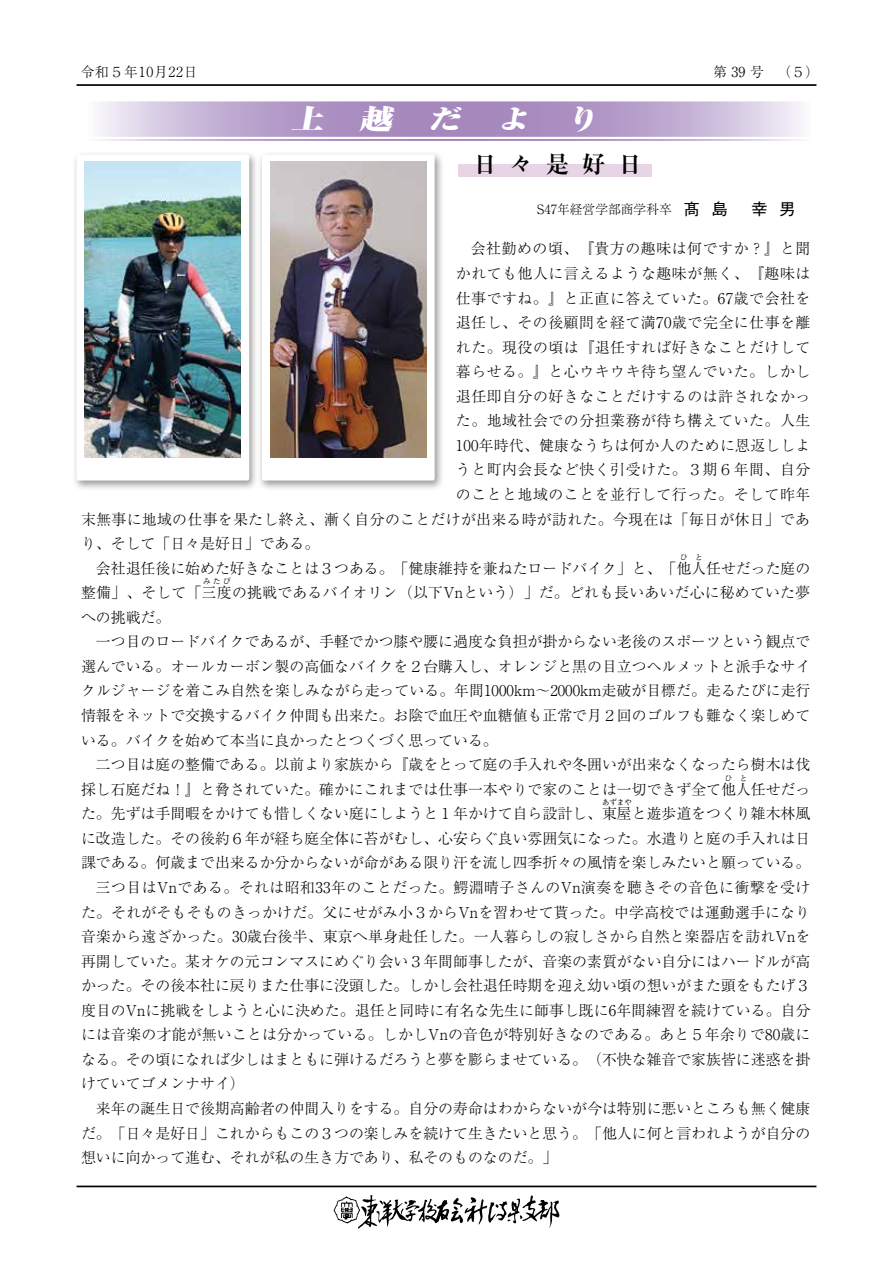
<style>
.page{position:relative;width:893px;height:1263px;background:#fff}
.page>*{position:absolute;margin:0;border:0;box-sizing:border-box;transform-origin:0 0}
.t1{font:italic 900 26.85px "Ryumin Pro";color:#fff;scale:1.22 1}
.t2{font:700 23.4px "Ryumin Pro";letter-spacing:.55em;color:#000}
.t3{font:15.9px "Gothic MB101 Pro";color:#000}
.t4{font:300 14.85px "Ryumin Pro";color:#000}
.t5{font:300 14.85px "Ryumin Pro";letter-spacing:.035em;color:#000}
.t6{font:300 14.85px "Ryumin Pro";letter-spacing:.03em;color:#000}
.t7{font:300 14.85px "Ryumin Pro";letter-spacing:.02em;color:#000}
.t8{font:300 14.85px "Ryumin Pro";letter-spacing:.04em;color:#000}
.t9{font:300 13.8px "Ryumin Pro";letter-spacing:.05em;color:#000}
.t10{font:300 12.75px "Ryumin Pro";color:#000}
.t11{font:300 7.5px "Ryumin Pro";color:#000}
.s1{font-family:"Gothic MB101 Pro";font-weight:400;font-size:15.9px}
</style>
<div class="page">
<svg style="left:100px;top:103px;width:700px;height:34px;background:#bda7cf"></svg>
<div style="left:81px;top:100px;width:731px;height:42px;border:2px solid #fff"></div>
<hr style="left:82px;top:137px;width:729px;height:2px;background:#fff">
<div style="left:458px;top:165px;width:193px;height:12px;background:#e7d4e5"></div>
<div style="left:72px;top:151px;width:187px;height:340px;background:#000;opacity:.4"></div>
<div style="left:77px;top:155px;width:172px;height:325px;background:#fff;border-radius:2px"></div>
<img style="left:85px;top:162px;width:156px;height:295px">
<div style="left:257px;top:151px;width:187px;height:340px;background:#000;opacity:.4"></div>
<div style="left:262px;top:155px;width:173px;height:325px;background:#fff;border-radius:2px"></div>
<img style="left:270px;top:162px;width:156px;height:295px">
<hr style="left:77px;top:84px;width:739px;height:2px;background:#000">
<hr style="left:77px;top:1185px;width:739px;height:2px;background:#000">
<svg style="left:334px;top:1195px;width:225px;height:33px"></svg>
<p class="t9" style="left:81px;top:61px;width:118px">令和５年10月22日</p>
<p class="t9" style="left:713px;top:61px;width:101px">第 39 号　（５)</p>
<h1 class="t1" style="left:291px;top:98px;width:259px">上　越　だ　よ　り</h1>
<h2 class="t2" style="left:473px;top:146px;width:170px">日々是好日</h2>
<p class="t10" style="left:537px;top:199px;width:192px">S47年経営学部商学科卒 <span class="s1">髙 島</span></p>
<p class="t3" style="left:752px;top:196px;width:45px">幸 男</p>
<p class="t8" style="left:471px;top:237px;width:341px">会社勤めの頃、『貴方の趣味は何ですか？』と聞</p>
<p class="t5" style="left:456px;top:262px;width:356px">かれても他人に言えるような趣味が無く、『趣味は</p>
<p class="t5" style="left:456px;top:286px;width:356px">仕事ですね。』と正直に答えていた。67歳で会社を</p>
<p class="t5" style="left:456px;top:311px;width:356px">退任し、その後顧問を経て満70歳で完全に仕事を離</p>
<p class="t5" style="left:456px;top:335px;width:356px">れた。現役の頃は『退任すれば好きなことだけして</p>
<p class="t5" style="left:456px;top:360px;width:356px">暮らせる。』と心ウキウキ待ち望んでいた。しかし</p>
<p class="t5" style="left:456px;top:385px;width:356px">退任即自分の好きなことだけするのは許されなかっ</p>
<p class="t5" style="left:456px;top:409px;width:356px">た。地域社会での分担業務が待ち構えていた。人生</p>
<p class="t4" style="left:456px;top:434px;width:356px">100年時代、健康なうちは何か人のために恩返ししよ</p>
<p class="t5" style="left:456px;top:458px;width:356px">うと町内会長など快く引受けた。３期６年間、自分</p>
<p class="t5" style="left:456px;top:483px;width:356px">のことと地域のことを並行して行った。そして昨年</p>
<p class="t7" style="left:81px;top:507px;width:731px">末無事に地域の仕事を果たし終え、漸く自分のことだけが出来る時が訪れた。今現在は「毎日が休日」であ</p>
<p class="t4" style="left:81px;top:532px;width:240px">り、そして「日々是好日」である。</p>
<p class="t4" style="left:96px;top:556px;width:716px">会社退任後に始めた好きなことは３つある。「健康維持を兼ねたロードバイク」と、「他人任せだった庭の</p>
<p class="t11" style="left:680px;top:551px;width:24px">ひ と</p>
<p class="t4" style="left:81px;top:581px;width:731px">整備」、そして「三度の挑戦であるバイオリン（以下Vnという）」だ。どれも長いあいだ心に秘めていた夢</p>
<p class="t11" style="left:203px;top:575px;width:29px">みたび</p>
<p class="t4" style="left:81px;top:605px;width:91px">への挑戦だ。</p>
<p class="t4" style="left:96px;top:630px;width:716px">一つ目のロードバイクであるが、手軽でかつ膝や腰に過度な負担が掛からない老後のスポーツという観点で</p>
<p class="t4" style="left:81px;top:655px;width:731px">選んでいる。オールカーボン製の高価なバイクを２台購入し、オレンジと黒の目立つヘルメットと派手なサイ</p>
<p class="t4" style="left:81px;top:679px;width:731px">クルジャージを着こみ自然を楽しみながら走っている。年間1000km～2000km走破が目標だ。走るたびに走行</p>
<p class="t4" style="left:81px;top:704px;width:731px">情報をネットで交換するバイク仲間も出来た。お陰で血圧や血糖値も正常で月２回のゴルフも難なく楽しめて</p>
<p class="t4" style="left:81px;top:728px;width:418px">いる。バイクを始めて本当に良かったとつくづく思っている。</p>
<p class="t4" style="left:96px;top:753px;width:716px">二つ目は庭の整備である。以前より家族から『歳をとって庭の手入れや冬囲いが出来なくなったら樹木は伐</p>
<p class="t4" style="left:81px;top:777px;width:731px">採し石庭だね！』と脅されていた。確かにこれまでは仕事一本やりで家のことは一切できず全て他人任せだっ</p>
<p class="t11" style="left:725px;top:772px;width:24px">ひ と</p>
<p class="t4" style="left:81px;top:802px;width:731px">た。先ずは手間暇をかけても惜しくない庭にしようと１年かけて自ら設計し、東屋と遊歩道をつくり雑木林風</p>
<p class="t11" style="left:602px;top:796px;width:31px">あずまや</p>
<p class="t4" style="left:81px;top:826px;width:731px">に改造した。その後約６年が経ち庭全体に苔がむし、心安らぐ良い雰囲気になった。水遣りと庭の手入れは日</p>
<p class="t4" style="left:81px;top:851px;width:731px">課である。何歳まで出来るか分からないが命がある限り汗を流し四季折々の風情を楽しみたいと願っている。</p>
<p class="t6" style="left:96px;top:876px;width:716px">三つ目はVnである。それは昭和33年のことだった。鰐淵晴子さんのVn演奏を聴きその音色に衝撃を受け</p>
<p class="t4" style="left:81px;top:900px;width:731px">た。それがそもそものきっかけだ。父にせがみ小３からVnを習わせて貰った。中学高校では運動選手になり</p>
<p class="t4" style="left:81px;top:925px;width:731px">音楽から遠ざかった。30歳台後半、東京へ単身赴任した。一人暮らしの寂しさから自然と楽器店を訪れVnを</p>
<p class="t4" style="left:81px;top:949px;width:731px">再開していた。某オケの元コンマスにめぐり会い３年間師事したが、音楽の素質がない自分にはハードルが高</p>
<p class="t4" style="left:81px;top:974px;width:731px">かった。その後本社に戻りまた仕事に没頭した。しかし会社退任時期を迎え幼い頃の想いがまた頭をもたげ３</p>
<p class="t4" style="left:81px;top:998px;width:731px">度目のVnに挑戦をしようと心に決めた。退任と同時に有名な先生に師事し既に6年間練習を続けている。自分</p>
<p class="t4" style="left:81px;top:1023px;width:731px">には音楽の才能が無いことは分かっている。しかしVnの音色が特別好きなのである。あと５年余りで80歳に</p>
<p class="t4" style="left:81px;top:1047px;width:731px">なる。その頃になれば少しはまともに弾けるだろうと夢を膨らませている。（不快な雑音で家族皆に迷惑を掛</p>
<p class="t4" style="left:81px;top:1072px;width:165px">けていてゴメンナサイ）</p>
<p class="t4" style="left:96px;top:1097px;width:716px">来年の誕生日で後期高齢者の仲間入りをする。自分の寿命はわからないが今は特別に悪いところも無く健康</p>
<p class="t4" style="left:81px;top:1121px;width:731px">だ。「日々是好日」これからもこの３つの楽しみを続けて生きたいと思う。「他人に何と言われようが自分の</p>
<p class="t4" style="left:81px;top:1146px;width:478px">想いに向かって進む、それが私の生き方であり、私そのものなのだ。」</p>
</div>
